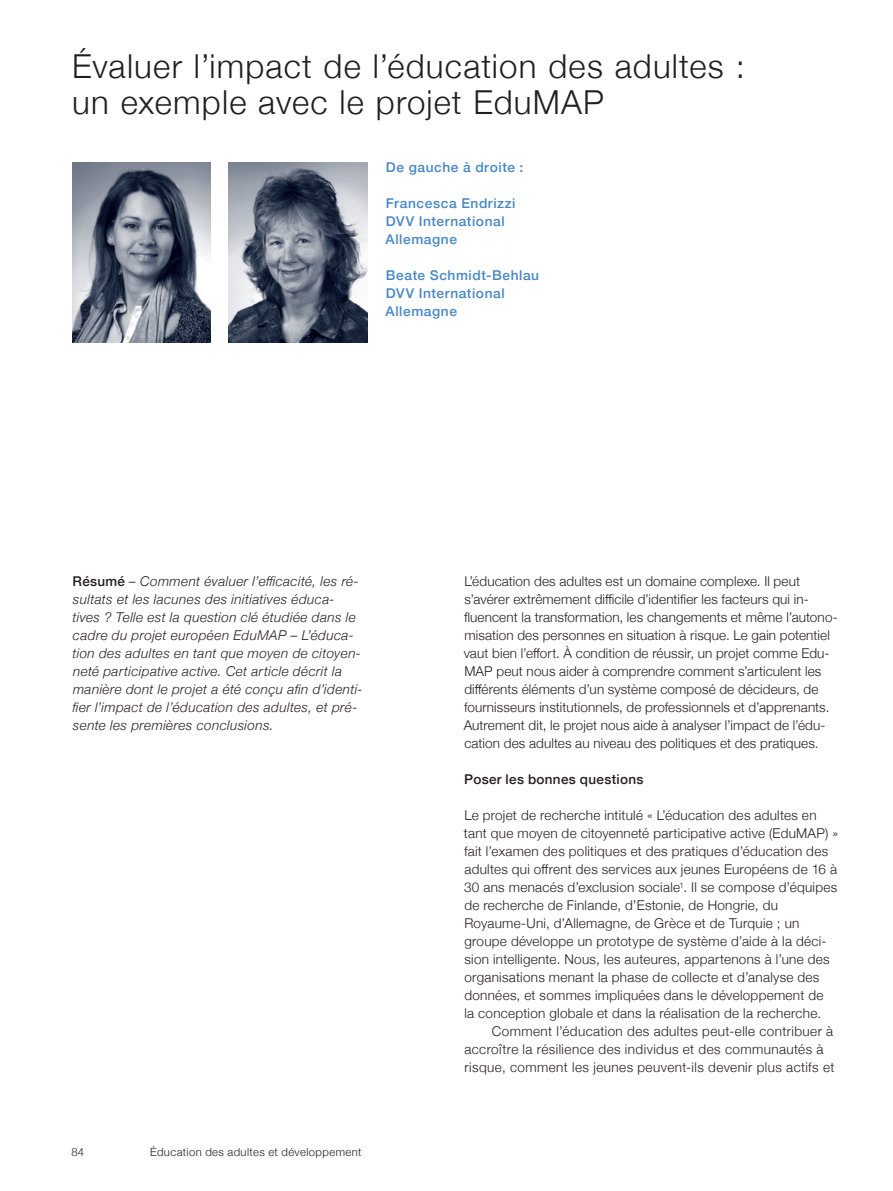
<style>
.page{position:relative;width:893px;height:1191px;background:#fff}
.page>*{position:absolute;margin:0;border:0;box-sizing:border-box;transform-origin:0 0}
.t1{font:300 33px/36px "Helvetica Neue";letter-spacing:.035em;color:#231f20}
.t2{font:300 13.5px/18px "Helvetica Neue";letter-spacing:.015em;color:#231f20}
.t3{font:italic 300 13.5px/18px "Helvetica Neue";letter-spacing:.03em;color:#231f20}
.t4{font:500 13.5px/18px "Helvetica Neue";letter-spacing:.04em;color:#4787c6}
.t5{font:500 13.5px "Helvetica Neue";letter-spacing:.02em;color:#231f20}
.t6{font:300 11.25px "Helvetica Neue";letter-spacing:.04em;color:#231f20}
.s1{font-weight:500;font-style:normal}
</style>
<div class="page">
<img style="left:72px;top:162px;width:139px;height:180px">
<img style="left:229px;top:162px;width:139px;height:180px">
<h1 class="t1" style="left:72px;top:45px;width:674px">Évaluer l’impact de l’éducation des adultes : un exemple avec le projet EduMAP</h1>
<p class="t4" style="left:386px;top:157px;width:139px">De gauche à droite :</p>
<p class="t4" style="left:386px;top:193px;width:131px">Francesca Endrizzi<br>DVV International<br>Allemagne</p>
<p class="t4" style="left:386px;top:265px;width:155px">Beate Schmidt-Behlau<br>DVV International<br>Allemagne</p>
<p class="t3" style="left:72px;top:571px;width:292px"><span class="s1">Résumé</span> – Comment évaluer l’efficacité, les ré&shy;sultats et les lacunes des initiatives éduca&shy;tives ? Telle est la question clé étudiée dans le cadre du projet européen EduMAP – L’éduca&shy;tion des adultes en tant que moyen de citoyen&shy;neté participative active. Cet article décrit la manière dont le projet a été conçu afin d’identi&shy;fier l’impact de l’éducation des adultes, et pré&shy;sente les premières conclusions.</p>
<p class="t2" style="left:464px;top:571px;width:375px">L’éducation des adultes est un domaine complexe. Il peut s’avérer extrêmement difficile d’identifier les facteurs qui in&shy;fluencent la transformation, les changements et même l’autono&shy;misation des personnes en situation à risque. Le gain potentiel vaut bien l’effort. À condition de réussir, un projet comme Edu-MAP peut nous aider à comprendre comment s’articulent les différents éléments d’un système composé de décideurs, de fournisseurs institutionnels, de professionnels et d’apprenants.<br>Autrement dit, le projet nous aide à analyser l’impact de l’édu&shy;cation des adultes au niveau des politiques et des pratiques.</p>
<p class="t5" style="left:464px;top:768px;width:181px">Poser les bonnes questions</p>
<p class="t2" style="left:464px;top:805px;width:376px">Le projet de recherche intitulé « L’éducation des adultes en tant que moyen de citoyenneté participative active (EduMAP) » fait l’examen des politiques et des pratiques d’éducation des adultes qui offrent des services aux jeunes Européens de 16 à 30 ans menacés d’exclusion sociale<sup>1</sup>. Il se compose d’équipes de recherche de Finlande, d’Estonie, de Hongrie, du Royaume-Uni, d’Allemagne, de Grèce et de Turquie ; un groupe développe un prototype de système d’aide à la déci&shy;sion intelligente. Nous, les auteures, appartenons à l’une des organisations menant la phase de collecte et d’analyse des données, et sommes impliquées dans le développement de<br>la conception globale et dans la réalisation de la recherche.</p>
<p class="t2" style="left:464px;top:1021px;width:371px;text-indent:27px">Comment l’éducation des adultes peut-elle contribuer à accroître la résilience des individus et des communautés à risque, comment les jeunes peuvent-ils devenir plus actifs et</p>
<p class="t6" style="left:71px;top:1143px;width:14px">84</p>
<p class="t6" style="left:150px;top:1143px;width:213px">Éducation des adultes et développement</p>
</div>
